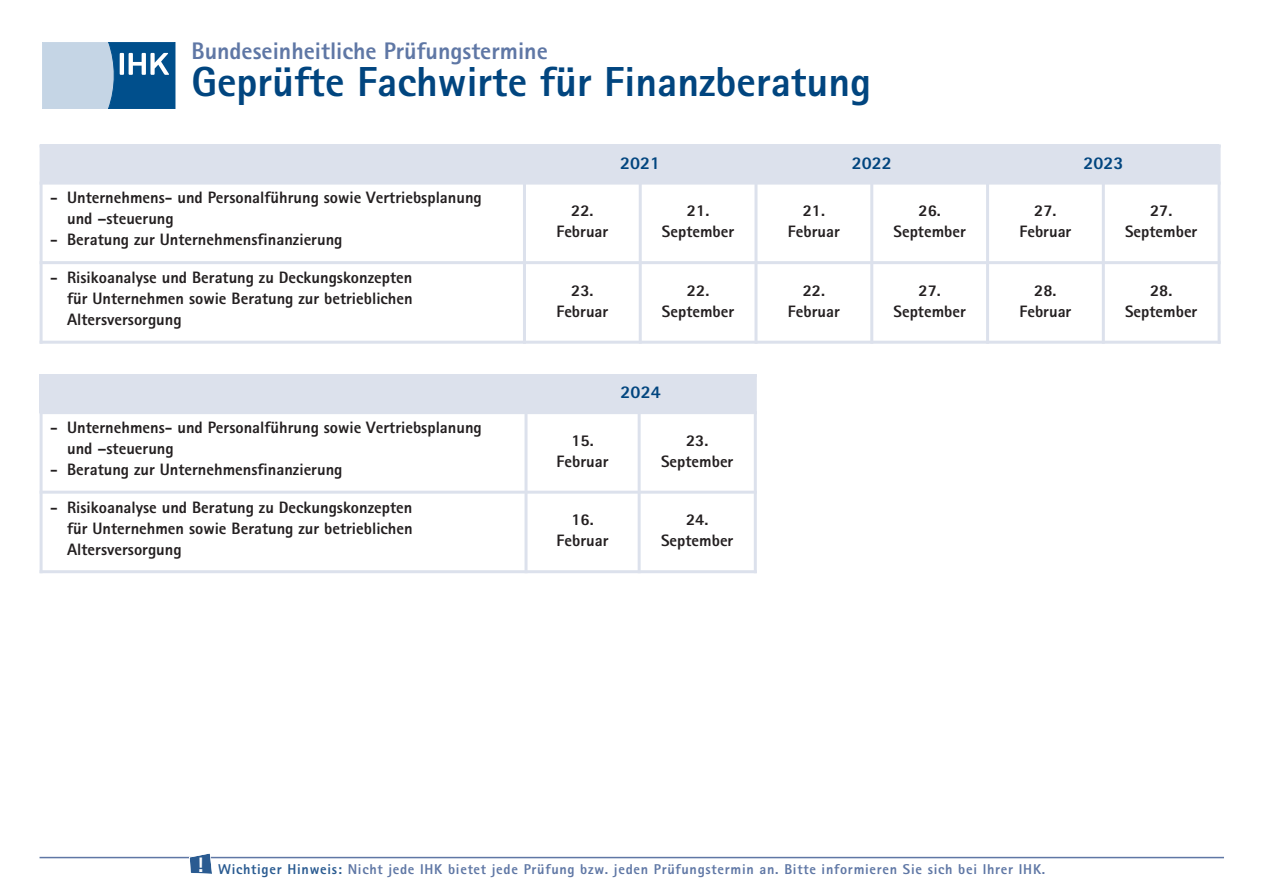
<style>
.page{position:relative;width:1263px;height:893px;background:#fff}
.page>*{position:absolute;margin:0;border:0;box-sizing:border-box;transform-origin:0 0}
.t1{font:800 42px "AT Rotis Sans Serif";color:#01457f}
.t2{font:800 24px "AT Rotis Sans Serif";color:#5f77a5}
.t3{font:800 18px "AT Rotis Sans Serif";color:#01457f}
.t4{font:800 16.5px/21px "AT Rotis Sans Serif";color:#231f20;text-align:center}
.t5{font:800 14.25px "AT Rotis Sans Serif";letter-spacing:.05em;color:#5f77a5}
.s1{color:#2a5b91}
</style>
<div class="page">
<svg style="left:42px;top:42px;width:133px;height:67px;background:#769fc1"></svg>
<div style="left:40px;top:145px;width:484px;height:38px;background:#dce1ec"></div>
<div style="left:524px;top:145px;width:232px;height:38px;background:#dce1ec"></div>
<div style="left:756px;top:145px;width:231px;height:38px;background:#dce1ec"></div>
<div style="left:987px;top:145px;width:232px;height:38px;background:#dce1ec"></div>
<hr style="left:40px;top:145px;width:3px;height:199px;background:#dce1ec">
<hr style="left:523px;top:145px;width:3px;height:199px;background:#dce1ec">
<hr style="left:639px;top:182px;width:3px;height:162px;background:#dce1ec">
<hr style="left:754px;top:145px;width:3px;height:199px;background:#dce1ec">
<hr style="left:870px;top:182px;width:3px;height:162px;background:#dce1ec">
<hr style="left:986px;top:145px;width:3px;height:199px;background:#dce1ec">
<hr style="left:1102px;top:182px;width:3px;height:162px;background:#dce1ec">
<hr style="left:1217px;top:145px;width:3px;height:199px;background:#dce1ec">
<hr style="left:40px;top:182px;width:1180px;height:3px;background:#dce1ec">
<hr style="left:40px;top:261px;width:1180px;height:3px;background:#dce1ec">
<hr style="left:40px;top:341px;width:1180px;height:3px;background:#dce1ec">
<hr style="left:40px;top:857px;width:1184px;height:1px;background:#5f77a5">
<svg style="left:189px;top:853px;width:24px;height:21px"></svg>
<div style="left:40px;top:374px;width:486px;height:39px;background:#dce1ec"></div>
<div style="left:526px;top:374px;width:229px;height:39px;background:#dce1ec"></div>
<hr style="left:40px;top:374px;width:3px;height:199px;background:#dce1ec">
<hr style="left:524px;top:374px;width:3px;height:199px;background:#dce1ec">
<hr style="left:638px;top:411px;width:3px;height:162px;background:#dce1ec">
<hr style="left:754px;top:374px;width:3px;height:199px;background:#dce1ec">
<hr style="left:40px;top:411px;width:717px;height:3px;background:#dce1ec">
<hr style="left:40px;top:491px;width:717px;height:3px;background:#dce1ec">
<hr style="left:40px;top:570px;width:717px;height:3px;background:#dce1ec">
<h2 class="t2" style="left:191px;top:42px;width:358px">Bundeseinheitliche Prüfungstermine</h2>
<h1 class="t1" style="left:191px;top:67px;width:681px">Geprüfte Fachwirte für Finanzberatung</h1>
<p class="t4" style="left:67px;top:189px;width:416px;text-align:left;text-indent:-17px">- Unternehmens- und Personalführung sowie Vertriebsplanung und –steuerung</p>
<p class="t4" style="left:50px;top:231px;width:294px">- Beratung zur Unternehmensfinanzierung</p>
<p class="t4" style="left:67px;top:269px;width:347px;text-align:justify;text-indent:-17px">- Risikoanalyse und Beratung zu Deckungskonzepten für Unternehmen sowie Beratung zur betrieblichen Altersversorgung</p>
<p class="t4" style="left:67px;top:419px;width:416px;text-align:left;text-indent:-17px">- Unternehmens- und Personalführung sowie Vertriebsplanung und –steuerung</p>
<p class="t4" style="left:50px;top:461px;width:294px">- Beratung zur Unternehmensfinanzierung</p>
<p class="t4" style="left:67px;top:498px;width:347px;text-align:justify;text-indent:-17px">- Risikoanalyse und Beratung zu Deckungskonzepten für Unternehmen sowie Beratung zur betrieblichen Altersversorgung</p>
<p class="t3" style="left:620px;top:156px;width:42px">2021</p>
<p class="t3" style="left:852px;top:156px;width:42px">2022</p>
<p class="t3" style="left:1083px;top:156px;width:42px">2023</p>
<p class="t4" style="left:556px;top:202px;width:53px">22.<br>Februar</p>
<p class="t4" style="left:662px;top:202px;width:74px">21.<br>September</p>
<p class="t4" style="left:788px;top:202px;width:53px">21.<br>Februar</p>
<p class="t4" style="left:893px;top:202px;width:74px">26.<br>September</p>
<p class="t4" style="left:1019px;top:202px;width:53px">27.<br>Februar</p>
<p class="t4" style="left:1125px;top:202px;width:74px">27.<br>September</p>
<p class="t4" style="left:556px;top:281px;width:53px">23.<br>Februar</p>
<p class="t4" style="left:662px;top:281px;width:74px">22.<br>September</p>
<p class="t4" style="left:788px;top:281px;width:53px">22.<br>Februar</p>
<p class="t4" style="left:893px;top:281px;width:74px">27.<br>September</p>
<p class="t4" style="left:1019px;top:281px;width:53px">28.<br>Februar</p>
<p class="t4" style="left:1125px;top:281px;width:74px">28.<br>September</p>
<p class="t3" style="left:621px;top:386px;width:42px">2024</p>
<p class="t4" style="left:557px;top:431px;width:53px">15.<br>Februar</p>
<p class="t4" style="left:661px;top:431px;width:74px">23.<br>September</p>
<p class="t4" style="left:557px;top:511px;width:53px">16.<br>Februar</p>
<p class="t4" style="left:661px;top:511px;width:74px">24.<br>September</p>
<p class="t5" style="left:197px;top:864px;width:850px"><sup>!</sup> <span class="s1">Wichtiger Hinweis:</span> Nicht jede IHK bietet jede Prüfung bzw. jeden Prüfungstermin an. Bitte informieren Sie sich bei Ihrer IHK.</p>
</div>
